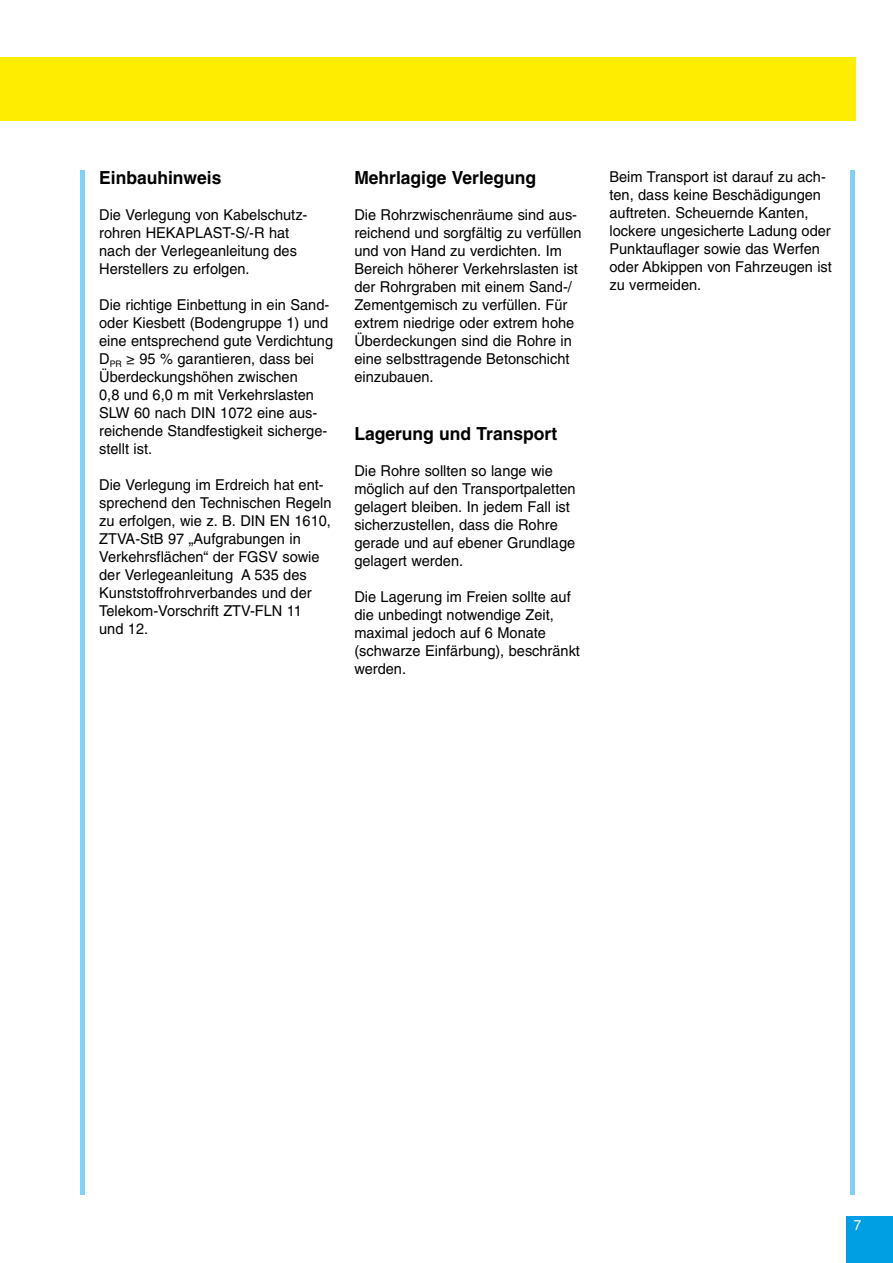
<style>
.page{position:relative;width:893px;height:1263px;background:#fff}
.page>*{position:absolute;margin:0;border:0;box-sizing:border-box;transform-origin:0 0}
.t1{font:700 18px "Helvetica";color:#000}
.t2{font:15px/18px "Helvetica";color:#000}
.t3{font:14.25px "Helvetica";color:#fff;scale:.95 1}
.s1{font-family:"Helvetica Neue"}
</style>
<div class="page">
<div style="left:850px;top:170px;width:5px;height:1025px;background:#82d0f5"></div>
<hr style="left:81px;top:170px;width:4px;height:1025px;background:#82d0f5">
<div style="left:846px;top:1216px;width:47px;height:47px;background:#009ee3"></div>
<div style="left:0;top:57px;width:856px;height:64px;background:#ffed00"></div>
<p class="t1" style="left:99px;top:167px;width:124px">Einbauhinweis</p>
<p class="t2" style="left:99px;top:206px;width:208px">Die Verlegung von Kabelschutz&shy;rohren HEKAPLAST-S/-R hat nach der Verlegeanleitung des<br>Herstellers zu erfolgen.</p>
<p class="t2" style="left:99px;top:296px;width:235px">Die richtige Einbettung in ein Sand&shy;oder Kiesbett (Bodengruppe 1) und eine entsprechend gute Verdichtung<br>D<sub>PR</sub> <span class="s1">≥</span> 95 % garantieren, dass bei<br>Überdeckungshöhen zwischen<br>0,8 und 6,0 m mit Verkehrslasten<br>SLW 60 nach DIN 1072 eine aus&shy;reichende Standfestigkeit sicherge&shy;stellt ist.</p>
<p class="t2" style="left:99px;top:476px;width:234px">Die Verlegung im Erdreich hat ent&shy;sprechend den Technischen Regeln zu erfolgen, wie z. B. DIN EN 1610,<br>ZTVA-StB 97 „Aufgrabungen in<br>Verkehrsflächen“ der FGSV sowie der Verlegeanleitung A 535 des<br>Kunststoffrohrverbandes und der<br>Telekom-Vorschrift ZTV-FLN 11<br>und 12.</p>
<p class="t1" style="left:354px;top:167px;width:183px">Mehrlagige Verlegung</p>
<p class="t2" style="left:354px;top:206px;width:229px">Die Rohrzwischenräume sind aus&shy;reichend und sorgfältig zu verfüllen und von Hand zu verdichten. Im<br>Bereich höherer Verkehrslasten ist der Rohrgraben mit einem Sand-/<br>Zementgemisch zu verfüllen. Für extrem niedrige oder extrem hohe<br>Überdeckungen sind die Rohre in eine selbsttragende Betonschicht einzubauen.</p>
<p class="t1" style="left:354px;top:422px;width:204px">Lagerung und Transport</p>
<p class="t2" style="left:354px;top:461px;width:223px">Die Rohre sollten so lange wie möglich auf den Transportpaletten gelagert bleiben. In jedem Fall ist sicherzustellen, dass die Rohre gerade und auf ebener Grundlage gelagert werden.</p>
<p class="t2" style="left:354px;top:587px;width:227px">Die Lagerung im Freien sollte auf die unbedingt notwendige Zeit, maximal jedoch auf 6 Monate (schwarze Einfärbung), beschränkt werden.</p>
<p class="t2" style="left:609px;top:167px;width:224px">Beim Transport ist darauf zu ach&shy;ten, dass keine Beschädigungen auftreten. Scheuernde Kanten, lockere ungesicherte Ladung oder<br>Punktauflager sowie das Werfen oder Abkippen von Fahrzeugen ist zu vermeiden.</p>
<p class="t3" style="left:854px;top:1217px;width:9px">7</p>
</div>
